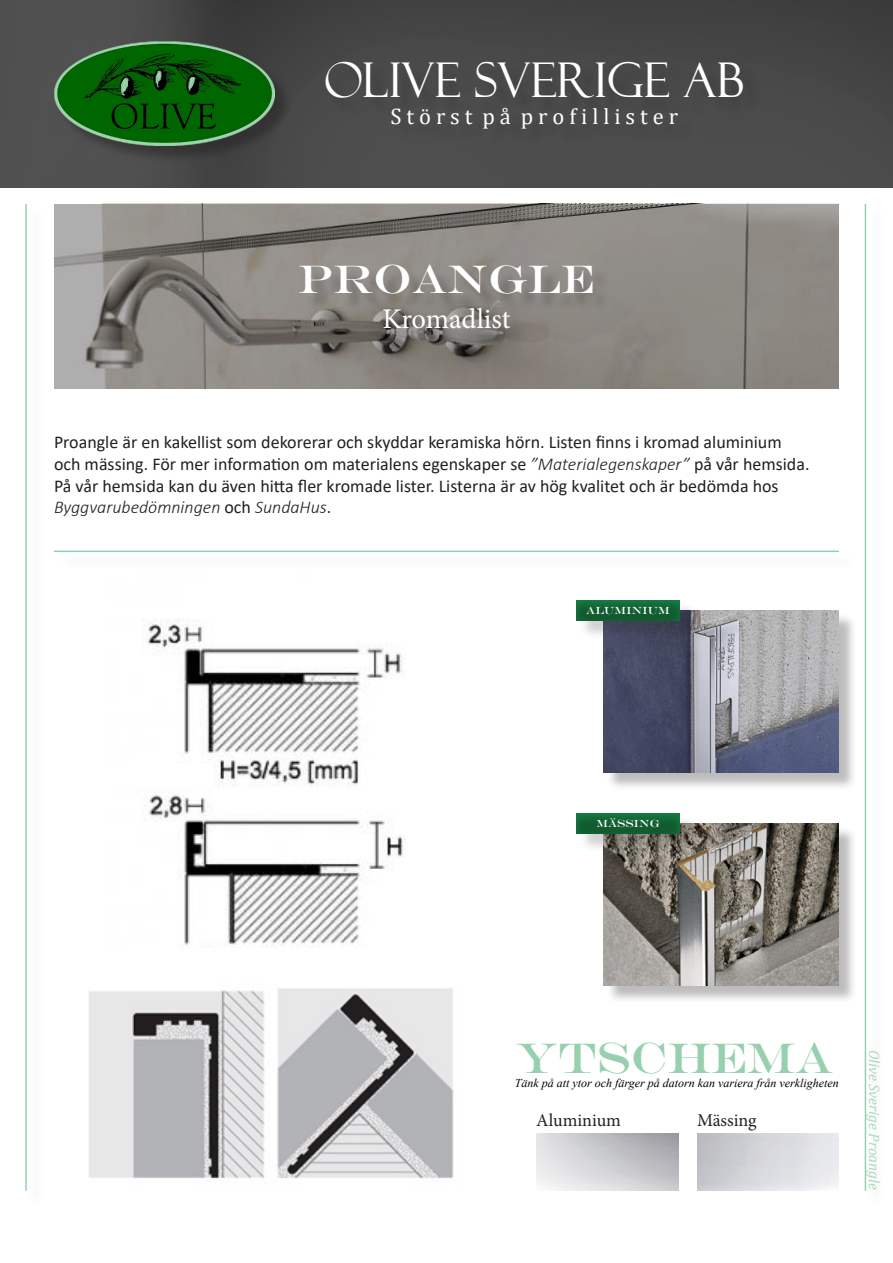
<style>
.page{position:relative;width:893px;height:1263px;background:#fff}
.page>*{position:absolute;margin:0;border:0;box-sizing:border-box;transform-origin:0 0}
.t1{font:48px "Felix Titling";color:#fff}
.t2{font:43.5px "Engravers";color:#97d0ae}
.t3{font:40.5px "Engravers";color:#fff}
.t4{font:28.5px "Minion Pro";letter-spacing:-.005em;color:#fff}
.t5{font:22.5px "Cambria";color:#fff}
.t6{font:18px/21.6px "Calibri";color:#231f20}
.t7{font:18px "Minion Pro";color:#231f20}
.t8{font:italic 15px "Cambria";color:#add9bd}
.t9{font:italic 12px "Times New Roman";color:#000}
.t10{font:10.5px "Engravers";color:#fff}
.s1{font-weight:300;font-style:italic}
</style>
<div class="page">
<img style="left:0;top:0;width:893px;height:187px">
<div style="left:328px;top:64px;width:433px;height:83px;background:#4a4a4a"></div>
<div style="left:56px;top:44px;width:237px;height:120px;background:#231f20;opacity:.5"></div>
<img style="left:54px;top:42px;width:220px;height:103px">
<svg style="left:54px;top:204px;width:785px;height:185px;background:#8c8883"></svg>
<div style="left:303px;top:267px;width:308px;height:79px;background:#231f20;opacity:.3"></div>
<div style="left:606px;top:613px;width:251px;height:178px;background:#231f20;opacity:.3"></div>
<img style="left:604px;top:611px;width:235px;height:161px">
<div style="left:606px;top:826px;width:252px;height:178px;background:#231f20;opacity:.3"></div>
<img style="left:604px;top:824px;width:235px;height:161px">
<hr style="left:54px;top:551px;width:785px;height:1px;background:#97d0ae">
<hr style="left:865px;top:204px;width:1px;height:987px;background:#97d0ae">
<hr style="left:25px;top:204px;width:2px;height:987px;background:#97d0ae">
<div style="left:579px;top:602px;width:120px;height:38px;background:#231f20;opacity:.2"></div>
<div style="left:574px;top:598px;width:106px;height:24px;background:#97d0ae;opacity:.25"></div>
<div style="left:579px;top:815px;width:120px;height:38px;background:#231f20;opacity:.2"></div>
<div style="left:574px;top:811px;width:106px;height:24px;background:#97d0ae;opacity:.25"></div>
<img style="left:143px;top:619px;width:260px;height:168px">
<img style="left:148px;top:795px;width:257px;height:152px">
<img style="left:89px;top:988px;width:365px;height:191px">
<p class="t1" style="left:324px;top:53px;width:422px">OLIVE SVERIGE AB</p>
<p class="t5" style="left:390px;top:103px;width:289px">S t ö r s t p å p r o f i l l i s t e r</p>
<p class="t3" style="left:299px;top:255px;width:297px">PROANGLE</p>
<p class="t4" style="left:382px;top:299px;width:130px">Kromadlist</p>
<p class="t6" style="left:54px;top:431px;width:757px">Proangle är en kakellist som dekorerar och skyddar keramiska hörn. Listen finns i kromad aluminium och mässing. För mer information om materialens egenskaper se <span class="s1">”Materialegenskaper”</span> på vår hemsida.<br>På vår hemsida kan du även hitta fler kromade lister. Listerna är av hög kvalitet och är bedömda hos <span class="s1">Byggvarubedömningen</span> och <span class="s1">SundaHus</span>.</p>
<p class="t10" style="left:586px;top:605px;width:85px">ALUMINIUM</p>
<p class="t10" style="left:596px;top:818px;width:65px">MÄSSING</p>
<p class="t2" style="left:515px;top:1032px;width:320px">YTSCHEMA</p>
<p class="t9" style="left:515px;top:1075px;width:325px">Tänk på att ytor och färger på datorn kan variera från verkligheten</p>
<p class="t7" style="left:536px;top:1108px;width:86px">Aluminium</p>
<p class="t7" style="left:697px;top:1108px;width:61px">Mässing</p>
<p class="t8" style="left:885px;top:1050px;width:142px;rotate:90deg">Olive Sverige Proangle</p>
</div>
